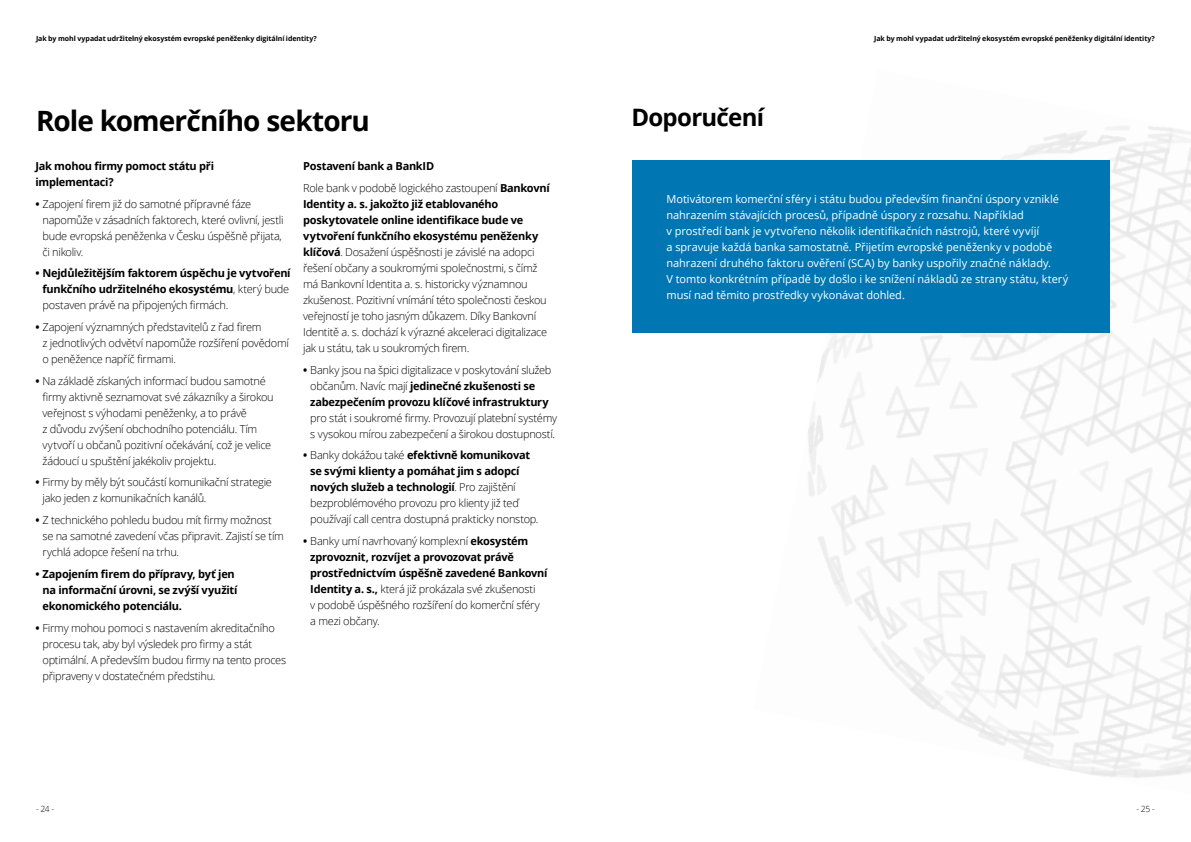
<style>
.page{position:relative;width:1191px;height:842px;background:#fff}
.page>*{position:absolute;margin:0;border:0;box-sizing:border-box;transform-origin:0 0}
.t1{font:700 28px "Open Sans";letter-spacing:-.035em;color:#000}
.t2{font:700 24px "Open Sans";letter-spacing:-.03em;color:#000}
.t3{font:300 11px/16px "Open Sans";letter-spacing:-.025em;color:#000}
.t4{font:11px/16px "Open Sans";letter-spacing:-.005em;color:#fff}
.t5{font:700 11px/16px "Open Sans";letter-spacing:-.025em;color:#000}
.t6{font:300 8.5px "Open Sans";color:#000}
.t7{font:700 7px "Open Sans";letter-spacing:-.005em;color:#000}
.s1{font-weight:700}
.s2{font-weight:300}
</style>
<div class="page">
<div style="left:632px;top:160px;width:478px;height:173px;background:#0077b3"></div>
<p class="t7" style="left:36px;top:34px;width:282px">Jak by mohl vypadat udržitelný ekosystém evropské peněženky digitální identity?</p>
<p class="t7" style="left:874px;top:34px;width:282px">Jak by mohl vypadat udržitelný ekosystém evropské peněženky digitální identity?</p>
<h1 class="t1" style="left:36px;top:101px;width:335px">Role komerčního sektoru</h1>
<p class="t5" style="left:35px;top:158px;width:180px">Jak mohou firmy pomoct státu při implementaci?</p>
<p class="t3" style="left:43px;top:195px;width:242px;text-indent:-7px"><span class="s1">•</span> Zapojení firem již do samotné přípravné fáze napomůže v zásadních faktorech, které ovlivní, jestli bude evropská peněženka v Česku úspěšně přijata, či nikoliv.</p>
<p class="t5" style="left:43px;top:265px;width:250px;text-indent:-7px">• Nejdůležitějším faktorem úspěchu je vytvoření funkčního udržitelného ekosystému<span class="s2">, který bude postaven právě na připojených firmách.</span></p>
<p class="t3" style="left:43px;top:319px;width:248px;text-indent:-7px"><span class="s1">•</span> Zapojení významných představitelů z řad firem<br>z jednotlivých odvětví napomůže rozšíření povědomí o peněžence napříč firmami.</p>
<p class="t3" style="left:43px;top:372px;width:233px;text-indent:-7px"><span class="s1">•</span> Na základě získaných informací budou samotné firmy aktivně seznamovat své zákazníky a širokou veřejnost s výhodami peněženky, a to právě<br>z důvodu zvýšení obchodního potenciálu. Tím vytvoří u občanů pozitivní očekávání, což je velice žádoucí u spuštění jakékoliv projektu.</p>
<p class="t3" style="left:43px;top:474px;width:231px;text-indent:-7px"><span class="s1">•</span> Firmy by měly být součástí komunikační strategie jako jeden z komunikačních kanálů.</p>
<p class="t3" style="left:43px;top:512px;width:243px;text-indent:-7px"><span class="s1">•</span> Z technického pohledu budou mít firmy možnost se na samotné zavedení včas připravit. Zajistí se tím rychlá adopce řešení na trhu.</p>
<p class="t5" style="left:43px;top:565px;width:196px;text-indent:-7px">• Zapojením firem do přípravy, byť jen na informační úrovni, se zvýší využití ekonomického potenciálu.</p>
<p class="t3" style="left:43px;top:619px;width:245px;text-indent:-7px"><span class="s1">•</span> Firmy mohou pomoci s nastavením akreditačního procesu tak, aby byl výsledek pro firmy a stát optimální. A především budou firmy na tento proces připraveny v dostatečném předstihu.</p>
<p class="t3" style="left:303px;top:155px;width:248px;line-height:21.7px"><span class="s1">Postavení bank a BankID<br></span>Role bank v podobě logického zastoupení <span class="s1">Bankovní</span></p>
<p class="t3" style="left:303px;top:195px;width:245px"><span class="s1">Identity a. s. jakožto již etablovaného poskytovatele online identifikace bude ve vytvoření funkčního ekosystému peněženky klíčová</span>. Dosažení úspěšnosti je závislé na adopci řešení občany a soukromými společnostmi, s čímž má Bankovní Identita a. s. historicky významnou zkušenost. Pozitivní vnímání této společnosti českou veřejností je toho jasným důkazem. Díky Bankovní Identitě a. s. dochází k výrazné akceleraci digitalizace jak u státu, tak u soukromých firem.</p>
<p class="t3" style="left:310px;top:361px;width:243px;text-indent:-7px"><span class="s1">•</span> Banky jsou na špici digitalizace v poskytování služeb občanům. Navíc mají <span class="s1">jedinečné zkušenosti se zabezpečením provozu klíčové infrastruktury</span></p>
<p class="t3" style="left:310px;top:409px;width:248px">pro stát i soukromé firmy. Provozují platební systémy s vysokou mírou zabezpečení a širokou dostupností.</p>
<p class="t3" style="left:310px;top:447px;width:230px;text-indent:-7px"><span class="s1">•</span> Banky dokážou také <span class="s1">efektivně komunikovat se svými klienty a pomáhat jim s adopcí nových služeb a technologií</span>. Pro zajištění bezproblémového provozu pro klienty již teď používají call centra dostupná prakticky nonstop.</p>
<p class="t3" style="left:310px;top:533px;width:239px;text-indent:-7px"><span class="s1">•</span> Banky umí navrhovaný komplexní <span class="s1">ekosystém zprovoznit, rozvíjet a provozovat právě prostřednictvím úspěšně zavedené Bankovní Identity a. s.,</span> která již prokázala své zkušenosti<br>v podobě úspěšného rozšíření do komerční sféry a mezi občany.</p>
<h2 class="t2" style="left:631px;top:100px;width:134px">Doporučení</h2>
<p class="t4" style="left:666px;top:190px;width:403px">Motivátorem komerční sféry i státu budou především finanční úspory vzniklé nahrazením stávajících procesů, případně úspory z rozsahu. Například<br>v prostředí bank je vytvořeno několik identifikačních nástrojů, které vyvíjí<br>a spravuje každá banka samostatně. Přijetím evropské peněženky v podobě nahrazení druhého faktoru ověření (SCA) by banky uspořily značné náklady.<br>V tomto konkrétním případě by došlo i ke snížení nákladů ze strany státu, který musí nad těmito prostředky vykonávat dohled.</p>
<p class="t6" style="left:36px;top:803px;width:20px">- 24 -</p>
<p class="t6" style="left:1136px;top:803px;width:20px">- 25 -</p>
</div>
